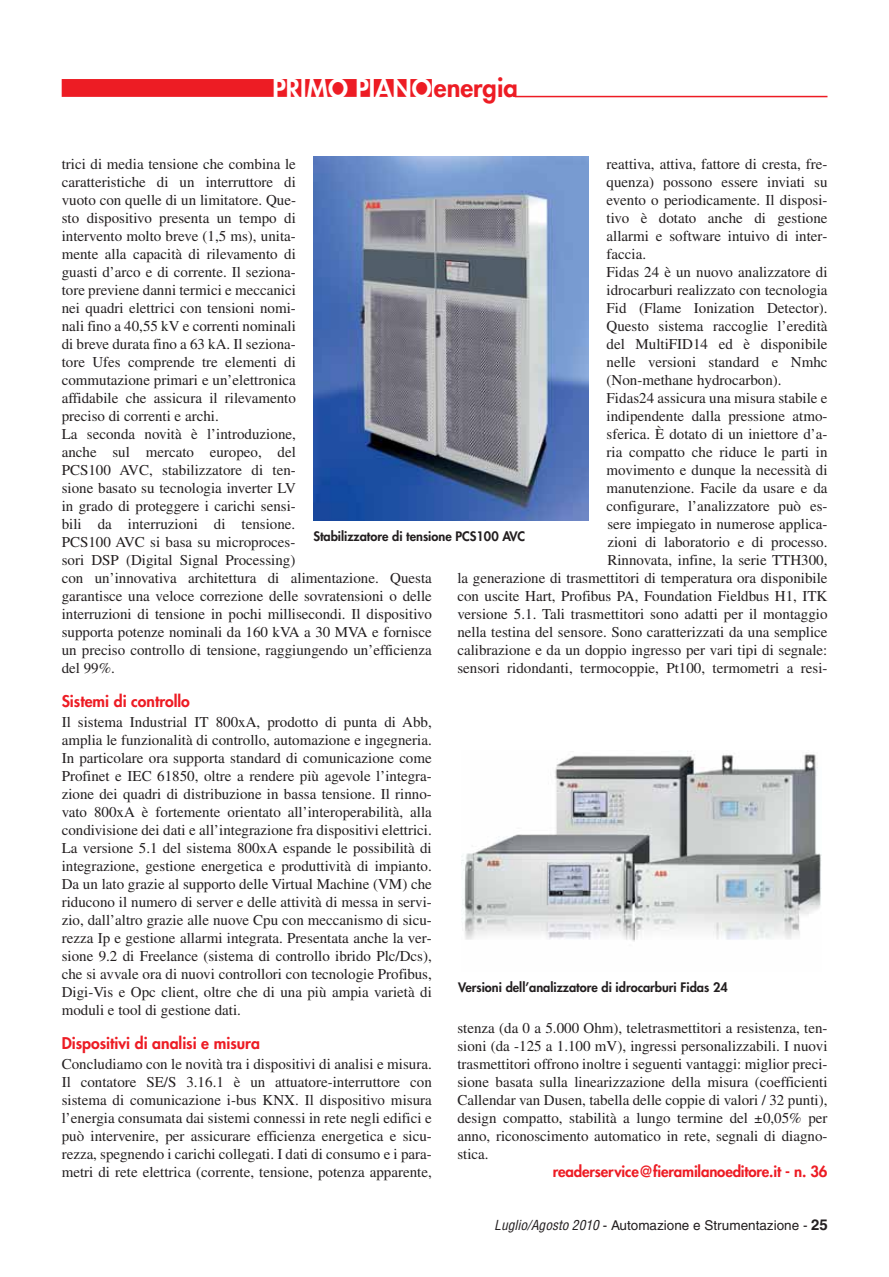
<style>
.page{position:relative;width:889px;height:1277px;background:#fff}
.page>*{position:absolute;margin:0;border:0;box-sizing:border-box;transform-origin:0 0}
.t1{font:800 25.5px "Futura LT";color:#fff}
.t2{font:800 15.75px "Futura LT";color:#ed1c24}
.t3{font:15px/18px "Times LT";color:#231f20;text-align:justify}
.t4{font:800 15px "Futura LT";letter-spacing:-.01em;color:#ed1c24}
.t5{font:13.5px "Helvetica LT";color:#231f20}
.t6{font:800 12.75px "Futura LT";color:#231f20}
.s1{color:#ed1c24}
.s2{font-style:italic;font-stretch:condensed}
.s3{font-weight:700;font-size:15px}
</style>
<div class="page">
<div style="left:62px;top:79px;width:370px;height:18px;background:#ed1c24"></div>
<hr style="left:514px;top:96px;width:313px;height:1px;background:#ed1c24">
<img style="left:314px;top:157px;width:274px;height:364px">
<img style="left:461px;top:751px;width:360px;height:191px">
<h1 class="t1" style="left:272px;top:77px;width:247px">PRIMO PIANO<span class="s1">energia</span></h1>
<p class="t3" style="left:62px;top:157px;width:371px;text-align:left">trici di media tensione che combina le<br>caratteristiche di un interruttore di<br>vuoto con quelle di un limitatore. Que-<br>sto dispositivo presenta un tempo di<br>intervento molto breve (1,5 ms), unita-<br>mente alla capacità di rilevamento di<br>guasti d’arco e di corrente. Il seziona-<br>tore previene danni termici e meccanici<br>nei quadri elettrici con tensioni nomi-<br>nali fino a 40,55 kV e correnti nominali<br>di breve durata fino a 63 kA. Il seziona-<br>tore Ufes comprende tre elementi di<br>commutazione primari e un’elettronica<br>affidabile che assicura il rilevamento<br>preciso di correnti e archi.<br>La seconda novità è l’introduzione,<br>anche sul mercato europeo, del<br>PCS100 AVC, stabilizzatore di ten-<br>sione basato su tecnologia inverter LV<br>in grado di proteggere i carichi sensi-<br>bili da interruzioni di tensione.<br>PCS100 AVC si basa su microproces-<br>sori DSP (Digital Signal Processing)<br>con un’innovativa architettura di alimentazione. Questa garantisce una veloce correzione delle sovratensioni o delle interruzioni di tensione in pochi millisecondi. Il dispositivo supporta potenze nominali da 160 kVA a 30 MVA e fornisce un preciso controllo di tensione, raggiungendo un’efficienza del 99%.</p>
<p class="t2" style="left:62px;top:694px;width:130px">Sistemi di controllo</p>
<p class="t3" style="left:62px;top:715px;width:372px">Il sistema Industrial IT 800xA, prodotto di punta di Abb, amplia le funzionalità di controllo, automazione e ingegneria.<br>In particolare ora supporta standard di comunicazione come Profinet e IEC 61850, oltre a rendere più agevole l’integra&shy;zione dei quadri di distribuzione in bassa tensione. Il rinno&shy;vato 800xA è fortemente orientato all’interoperabilità, alla condivisione dei dati e all’integrazione fra dispositivi elettrici.<br>La versione 5.1 del sistema 800xA espande le possibilità di integrazione, gestione energetica e produttività di impianto.<br>Da un lato grazie al supporto delle Virtual Machine (VM) che riducono il numero di server e delle attività di messa in servi&shy;zio, dall’altro grazie alle nuove Cpu con meccanismo di sicu&shy;rezza Ip e gestione allarmi integrata. Presentata anche la ver&shy;sione 9.2 di Freelance (sistema di controllo ibrido Plc/Dcs), che si avvale ora di nuovi controllori con tecnologie Profibus, Digi-Vis e Opc client, oltre che di una più ampia varietà di moduli e tool di gestione dati.</p>
<p class="t2" style="left:62px;top:1036px;width:200px">Dispositivi di analisi e misura</p>
<p class="t3" style="left:62px;top:1057px;width:371px">Concludiamo con le novità tra i dispositivi di analisi e misura.<br>Il contatore SE/S 3.16.1 è un attuatore-interruttore con sistema di comunicazione i-bus KNX. Il dispositivo misura l’energia consumata dai sistemi connessi in rete negli edifici e può intervenire, per assicurare efficienza energetica e sicu&shy;rezza, spegnendo i carichi collegati. I dati di consumo e i para&shy;metri di rete elettrica (corrente, tensione, potenza apparente,</p>
<p class="t3" style="left:606px;top:157px;width:222px">reattiva, attiva, fattore di cresta, fre-</p>
<p class="t3" style="left:606px;top:175px;width:222px">quenza) possono essere inviati su</p>
<p class="t3" style="left:606px;top:193px;width:222px">evento o periodicamente. Il disposi-</p>
<p class="t3" style="left:606px;top:211px;width:222px">tivo è dotato anche di ge stione</p>
<p class="t3" style="left:606px;top:229px;width:222px">allarmi e software intuivo di inter-</p>
<p class="t3" style="left:606px;top:247px;width:41px">faccia.</p>
<p class="t3" style="left:606px;top:265px;width:222px">Fidas 24 è un nuovo analizzatore di</p>
<p class="t3" style="left:606px;top:283px;width:222px">idrocarburi realizzato con tecnologia</p>
<p class="t3" style="left:606px;top:301px;width:222px">Fid (Flame Ionization Detector).</p>
<p class="t3" style="left:606px;top:319px;width:222px">Questo sistema raccoglie l’eredità</p>
<p class="t3" style="left:606px;top:337px;width:222px">del MultiFID14 ed è disponibile</p>
<p class="t3" style="left:606px;top:355px;width:222px">nelle versioni standard e Nmhc</p>
<p class="t3" style="left:606px;top:373px;width:176px">(Non-methane hydrocarbon).</p>
<p class="t3" style="left:606px;top:391px;width:222px">Fidas24 assicura una misura stabile e</p>
<p class="t3" style="left:606px;top:409px;width:222px">indipendente dalla pressione atmo-</p>
<p class="t3" style="left:606px;top:427px;width:222px">sferica. È dotato di un iniettore d’a-</p>
<p class="t3" style="left:606px;top:445px;width:222px">ria compatto che riduce le parti in</p>
<p class="t3" style="left:606px;top:463px;width:222px">movimento e dunque la necessità di</p>
<p class="t3" style="left:606px;top:481px;width:222px">manutenzione. Facile da usare e da</p>
<p class="t3" style="left:606px;top:499px;width:222px">configurare, l’analizzatore può es -</p>
<p class="t3" style="left:607px;top:517px;width:222px">sere impiegato in numerose applica-</p>
<p class="t3" style="left:607px;top:535px;width:221px">zioni di laboratorio e di processo.</p>
<p class="t3" style="left:607px;top:553px;width:221px">Rinnovata, infine, la serie TTH300,</p>
<p class="t3" style="left:457px;top:571px;width:371px">la generazione di trasmettitori di temperatura ora disponibile</p>
<p class="t3" style="left:457px;top:589px;width:371px">con uscite Hart, Profibus PA, Foundation Fieldbus H1, ITK</p>
<p class="t3" style="left:457px;top:607px;width:371px">versione 5.1. Tali trasmettitori sono adatti per il montaggio</p>
<p class="t3" style="left:457px;top:625px;width:371px">nella testina del sensore. Sono caratterizzati da una semplice</p>
<p class="t3" style="left:457px;top:643px;width:371px">calibrazione e da un doppio ingresso per vari tipi di segnale:</p>
<p class="t3" style="left:457px;top:661px;width:371px">sensori ridondanti, termocoppie, Pt100, termometri a resi-</p>
<p class="t6" style="left:313px;top:530px;width:213px">Stabilizzatore di tensione PCS100 AVC</p>
<p class="t6" style="left:458px;top:982px;width:271px">Versioni dell’analizzatore di idrocarburi Fidas 24</p>
<p class="t3" style="left:457px;top:1021px;width:371px">stenza (da 0 a 5.000 Ohm), teletrasmettitori a resistenza, ten&shy;sioni (da -125 a 1.100 mV), ingressi personalizzabili. I nuovi trasmettitori offrono inoltre i seguenti vantaggi: miglior preci&shy;sione basata sulla linearizzazione della misura (coefficienti Callendar van Dusen, tabella delle coppie di valori / 32 punti), design compatto, stabilità a lungo termine del ±0,05% per anno, riconoscimento automatico in rete, segnali di diagno&shy;stica.</p>
<p class="t4" style="left:553px;top:1165px;width:276px">readerservice@fieramilanoeditore.it - n. 36</p>
<p class="t5" style="left:494px;top:1220px;width:335px"><span class="s2">Luglio/Agosto 2010</span> - Automazione e Strumentazione - <span class="s3">25</span></p>
</div>
